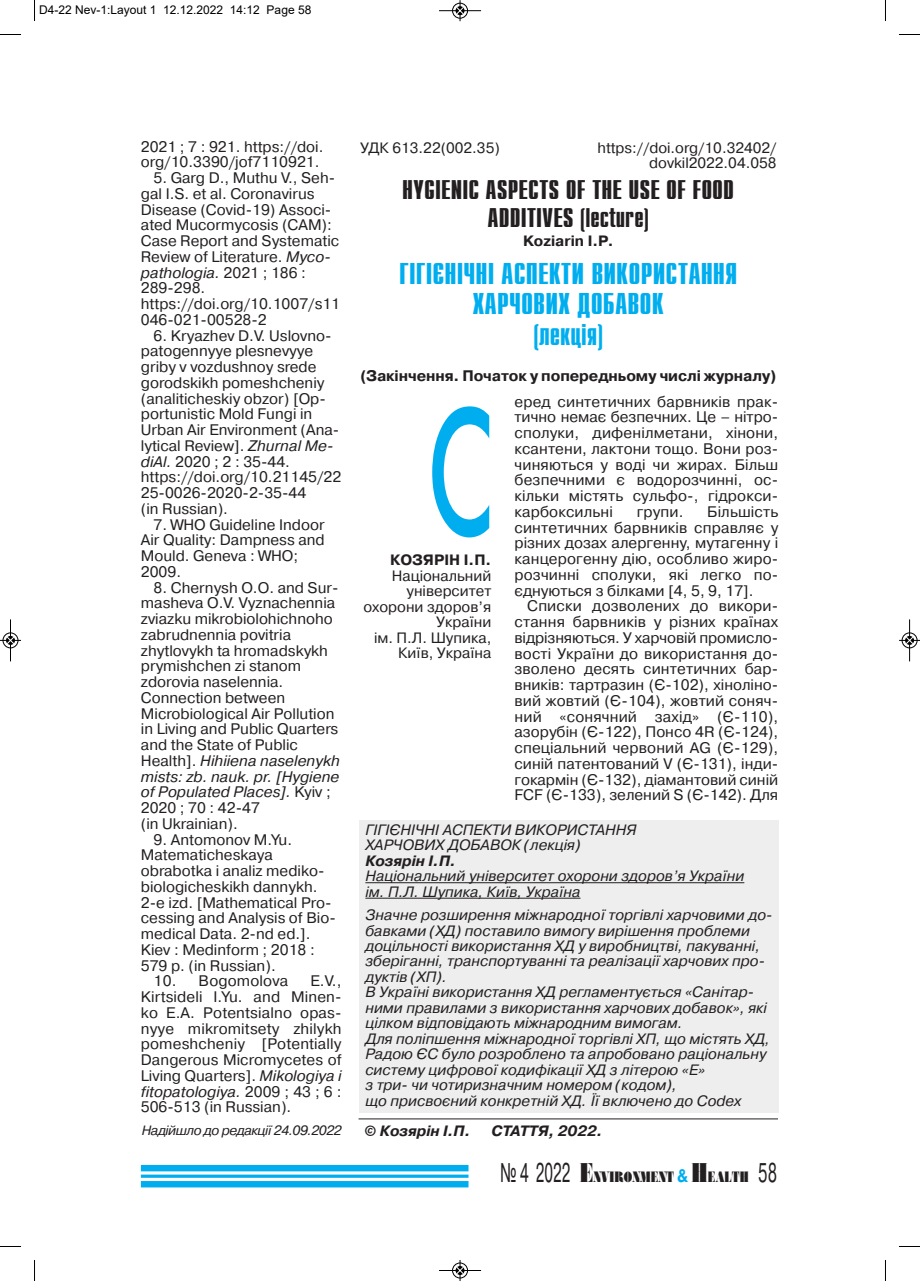
<style>
.page{position:relative;width:920px;height:1281px;background:#fff}
.page>*{position:absolute;margin:0;border:0;box-sizing:border-box;transform-origin:0 0}
.t1{font:180px "Futuris C";color:#00aeef;scale:.57 1}
.t2{font:700 30px/30.5px "Compact C";color:#00aeef;text-align:center}
.t3{font:700 27px/27.5px "Compact C";color:#231f20;text-align:center}
.t4{font:15.3px/15.8px "Pragmatica C";color:#231f20}
.t5{font:700 15.3px "Pragmatica C";letter-spacing:-.005em;color:#231f20}
.t6{font:italic 15px/15.5px "Pragmatica C";color:#231f20}
.t7{font:15px/15.5px "Pragmatica C";color:#231f20;text-align:right}
.t8{font:italic 700 15px "Pragmatica C";color:#231f20}
.t9{font:15px "Fat Face C";letter-spacing:.005em;color:#231f20}
.t10{font:700 15px "Pragmatica C";color:#231f20}
.t11{font:italic 13.5px "Pragmatica C";letter-spacing:-.035em;color:#231f20}
.t12{font:12px "Arial";color:#000}
.s1{font-style:italic}
.s2{font-family:"Pragmatica C";font-size:27px}
.s3{font-size:27px}
.s4{font-family:"Pragmatica C";font-weight:700;font-size:18px;color:#00aeef}
</style>
<div class="page">
<div style="left:141px;top:1165px;width:327px;height:6px;background:#00aeef"></div>
<svg style="left:141px;top:1174px;width:327px;height:4px"></svg>
<div style="left:141px;top:1181px;width:327px;height:6px;background:#00aeef"></div>
<hr style="left:358px;top:1118px;width:419px;height:1px;background:#231f20">
<div style="left:359px;top:820px;width:420px;height:292px;background:#eeeeef"></div>
<hr style="left:365px;top:882px;width:379px;height:1px;background:#231f20">
<hr style="left:365px;top:898px;width:215px;height:1px;background:#231f20">
<svg style="left:34px;top:0;width:1px;height:21px"></svg>
<svg style="left:0;top:34px;width:21px;height:1px"></svg>
<svg style="left:885px;top:0;width:1px;height:21px"></svg>
<svg style="left:899px;top:34px;width:20px;height:1px"></svg>
<svg style="left:34px;top:1260px;width:1px;height:21px"></svg>
<svg style="left:0;top:1246px;width:21px;height:1px"></svg>
<svg style="left:885px;top:1260px;width:1px;height:21px"></svg>
<svg style="left:899px;top:1246px;width:20px;height:1px"></svg>
<div style="left:452px;top:3px;width:16px;height:16px;border:1px solid #fff;border-radius:50%"></div>
<hr style="left:439px;top:10px;width:42px;height:1px;background:#000">
<div style="left:452px;top:3px;width:15px;height:15px;border:1px solid #000;border-radius:50%"></div>
<svg style="left:456px;top:0;width:8px;height:21px"></svg>
<div style="left:452px;top:1262px;width:16px;height:16px;border:1px solid #fff;border-radius:50%"></div>
<hr style="left:439px;top:1270px;width:42px;height:1px;background:#000">
<div style="left:452px;top:1263px;width:15px;height:15px;border:1px solid #000;border-radius:50%"></div>
<svg style="left:456px;top:1260px;width:8px;height:21px"></svg>
<div style="left:3px;top:632px;width:15px;height:16px;border:1px solid #fff;border-radius:50%"></div>
<hr style="left:10px;top:619px;width:1px;height:42px;background:#000">
<div style="left:3px;top:633px;width:15px;height:15px;border:1px solid #000;border-radius:50%"></div>
<svg style="left:0;top:636px;width:21px;height:8px"></svg>
<div style="left:901px;top:632px;width:16px;height:16px;border:1px solid #fff;border-radius:50%"></div>
<hr style="left:909px;top:619px;width:1px;height:42px;background:#000">
<div style="left:901px;top:633px;width:16px;height:15px;border:1px solid #000;border-radius:50%"></div>
<svg style="left:899px;top:636px;width:20px;height:8px"></svg>
<p class="t12" style="left:39px;top:3px;width:274px">D4-22 Nev-1:Layout 1 12.12.2022 14:12 Page 58</p>
<p class="t4" style="left:141px;top:138px;width:184px">2021 ; 7 : 921. https://doi. org/10.3390/jof7110921.</p>
<p class="t4" style="left:141px;top:170px;width:201px;text-indent:13px">5. Garg D., Muthu V., Seh&shy;gal I.S. et al. Coronavirus<br>Disease (Covid-19) Associ&shy;ated Mucormycosis (CAM):<br>Case Report and Systematic<br>Review of Literature. <span class="s1">Myco&shy;pathologia.</span> 2021 ; 186 :<br>289-298. https://doi.org/10.1007/s11<br>046-021-00528-2</p>
<p class="t4" style="left:141px;top:327px;width:202px;text-indent:13px">6. Kryazhev D.V. Uslovno&shy;patogennyye plesnevyye griby v vozdushnoy srede gorodskikh pomeshcheniy (analiticheskiy obzor) [Op&shy;portunistic Mold Fungi in<br>Urban Air Environment (Ana&shy;lytical Review]. <span class="s1">Zhurnal Me&shy;diAl.</span> 2020 ; 2 : 35-44. https://doi.org/10.21145/22<br>25-0026-2020-2-35-44<br>(in Russian).</p>
<p class="t4" style="left:141px;top:516px;width:185px;text-indent:13px">7. WHO Guideline Indoor<br>Air Quality: Dampness and<br>Mould. Geneva : WHO;<br>2009.</p>
<p class="t4" style="left:141px;top:579px;width:200px;text-indent:13px">8. Chernysh O.O. and Sur&shy;masheva O.V. Vyznachennia zviazku mikrobiolohichnoho zabrudnennia povitria zhytlovykh ta hromadskykh prymishchen zi stanom zdorovia naselennia.<br>Connection between<br>Microbiological Air Pollution in Living and Public Quarters and the State of Public<br>Health]. <span class="s1">Hihiiena naselenykh mists: zb. nauk. pr. [Hygiene of Populated Places].</span> Kyiv ;<br>2020 ; 70 : 42-47<br>(in Ukrainian).</p>
<p class="t4" style="left:141px;top:831px;width:196px;text-indent:13px">9. Antomonov M.Yu.<br>Matematicheskaya obrabotka i analiz mediko&shy;biologicheskikh dannykh.<br>2-e izd. [Mathematical Pro&shy;cessing and Analysis of Bio&shy;medical Data. 2-nd ed.].<br>Kiеv : Medinform ; 2018 :<br>579 p. (in Russian).</p>
<p class="t4" style="left:154px;top:973px;width:136px">10. Bogomolova</p>
<p class="t4" style="left:141px;top:973px;width:202px;text-align:justify;text-indent:169px">E.V., Kirtsideli I.Yu. and Minen&shy;ko E.A. Potentsialno opas&shy;nyye mikromitsety zhilykh pomeshcheniy [Potentially Dangerous Micromycetes of Living Quarters]. <span class="s1">Mikologiya i fitopatologiya.</span> 2009 ; 43 ; 6 :<br>506-513 (in Russian).</p>
<p class="t11" style="left:142px;top:1122px;width:201px">Надійшло до редакції 24.09.2022</p>
<p class="t7" style="left:360px;top:140px;width:141px">УДК 613.22(002.35)</p>
<p class="t7" style="left:597px;top:140px;width:180px">https://doi.org/10.32402/ dovkil2022.04.058</p>
<h3 class="t3" style="left:402px;top:176px;width:333px">HYGIENIC ASPECTS OF THE USE OF FOOD<br>ADDITIVES (lecture)</h3>
<p class="t10" style="left:523px;top:232px;width:92px">Koziarin I.P.</p>
<h2 class="t2" style="left:399px;top:258px;width:339px">ГІГІЄНІЧНІ АСПЕКТИ ВИКОРИСТАННЯ<br>ХАРЧОВИХ ДОБАВОК<br>(лекція)</h2>
<p class="t5" style="left:360px;top:366px;width:418px">(Закінчення. Початок у попередньому числі журналу)</p>
<h1 class="t1" style="left:427px;top:367px;width:118px">С</h1>
<p class="t10" style="left:390px;top:551px;width:103px">КОЗЯРІН І.П.</p>
<p class="t7" style="left:363px;top:568px;width:129px">Національний університет охорони здоров’я<br>України<br>ім. П.Л. Шупика,<br>Київ, Україна</p>
<p class="t4" style="left:514px;top:393px;width:265px;text-align:justify">еред синтетичних барвників прак&shy;тично немає безпечних. Це – нітро&shy;сполуки, дифенілметани, хінони, ксантени, лактони тощо. Вони роз&shy;чиняються у воді чи жирах. Більш безпечними є водорозчинні, ос&shy;кільки містять сульфо-, гідрокси&shy;карбоксильні</p>
<p class="t4" style="left:514px;top:504px;width:265px;text-align:justify;text-indent:193px">Більшість синтетичних барвників справляє у різних дозах алергенну, мутагенну і канцерогенну дію, особливо жиро&shy;розчинні сполуки, які легко по&shy;єднуються з білками [4, 5, 9, 17].</p>
<p class="t4" style="left:514px;top:598px;width:265px;text-align:justify;text-indent:13px">Списки дозволених до викори&shy;стання барвників у різних країнах відрізняються. У харчовій промисло&shy;вості України до використання до&shy;зволено десять синтетичних бар&shy;вників: тартразин (Є-102), хіноліно&shy;вий жовтий (Є-104), жовтий соняч&shy;ний «сонячний захід» (Є-110), азорубін (Є-122), Понсо 4R (Є-124), спеціальний червоний AG (Є-129), синій патентований V (Є-131), інди&shy;гокармін (Є-132), діамантовий синій FCF (Є-133), зелений S (Є-142). Для</p>
<p class="t4" style="left:636px;top:504px;width:48px">групи.</p>
<p class="t6" style="left:365px;top:822px;width:273px">ГІГІЄНІЧНІ АСПЕКТИ ВИКОРИСТАННЯ<br>ХАРЧОВИХ ДОБАВОК (лекція)</p>
<p class="t8" style="left:365px;top:852px;width:92px">Козярін І.П.</p>
<p class="t6" style="left:365px;top:868px;width:380px">Національний університет охорони здоров’я України ім. П.Л. Шупика, Київ, Україна</p>
<p class="t6" style="left:365px;top:907px;width:408px">Значне розширення міжнародної торгівлі харчовими до&shy;бавками (ХД) поставило вимогу вирішення проблеми доцільності використання ХД у виробництві, пакуванні, зберіганні, транспортуванні та реалізації харчових про&shy;дуктів (ХП).<br>В Україні використання ХД регламентується «Санітар&shy;ними правилами з використання харчових добавок», які цілком відповідають міжнародним вимогам.<br>Для поліпшення міжнародної торгівлі ХП, що містять ХД, Радою ЄС було розроблено та апробовано раціональну систему цифрової кодифікації ХД з літерою «Е»<br>з три- чи чотиризначним номером (кодом),<br>що присвоєний конкретній ХД. Її включено до Codex</p>
<p class="t8" style="left:364px;top:1122px;width:108px">© Козярін І.П.</p>
<p class="t8" style="left:491px;top:1122px;width:113px">СТАТТЯ, 2022.</p>
<p class="t9" style="left:500px;top:1168px;width:278px"><span class="s2">№ 4 2022</span> <span class="s3">E</span>NVIRONMENT <span class="s4">&amp;</span> <span class="s3">H</span>EALTH <span class="s2">58</span></p>
</div>
